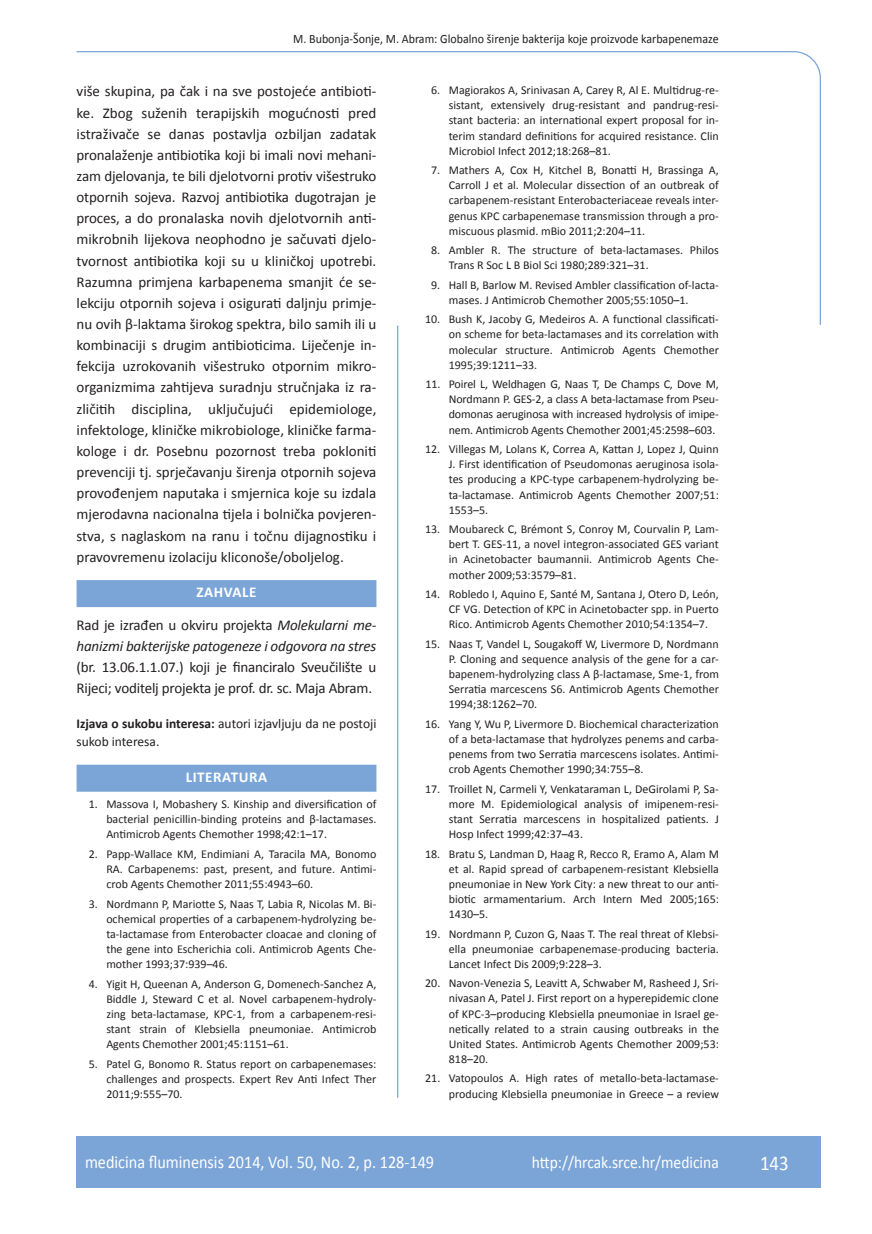
<style>
.page{position:relative;width:872px;height:1234px;background:#fff}
.page>*{position:absolute;margin:0;border:0;box-sizing:border-box;transform-origin:0 0}
.t1{font:21px "Calibri";color:#fff;scale:.9 1}
.t2{font:18px "Calibri";color:#fff;scale:.9 1}
.t3{font:17.25px "Calibri";color:#fff;scale:.9 1}
.t4{font:15px/21.1px "Calibri";letter-spacing:-.01em;color:#231f20;text-align:justify}
.t5{font:italic 15px "Calibri";letter-spacing:-.01em;color:#231f20}
.t6{font:700 15px "Calibri";letter-spacing:.04em;color:#fff}
.t7{font:13.5px/18.1px "Calibri";color:#231f20}
.t8{font:12.75px "Calibri";color:#231f20;scale:.94 1}
.t9{font:12px/15.1px "Calibri";color:#231f20;text-align:justify}
.s1{font-weight:700;color:#fff}
.s2{font-style:italic}
.s3{font-weight:700}
</style>
<div class="page">
<svg style="left:76px;top:51px;width:745px;height:275px"></svg>
<hr style="left:397px;top:325px;width:1px;height:772px;background:#7ca5d7">
<div style="left:77px;top:1135px;width:744px;height:51px;background:#7ca5d7"></div>
<div style="left:77px;top:580px;width:299px;height:27px;background:#7ca5d7"></div>
<div style="left:77px;top:764px;width:299px;height:27px;background:#7ca5d7"></div>
<p class="t8" style="left:293px;top:30px;width:454px">M. Bubonja-Šonje, M. Abram: Globalno širenje bakterija koje proizvode karbapenemaze</p>
<p class="t4" style="left:77px;top:80px;width:301px">više skupina, pa čak i na sve postojeće antibioti&shy;ke. Zbog suženih terapijskih mogućnosti pred istraživače se danas postavlja ozbiljan zadatak pronalaženje antibiotika koji bi imali novi mehani&shy;zam djelovanja, te bili djelotvorni protiv višestruko otpornih sojeva. Razvoj antibiotika dugotrajan je proces, a do pronalaska novih djelotvornih anti&shy;mikrobnih lijekova neophodno je sačuvati djelo&shy;tvornost antibiotika koji su u kliničkoj upotrebi.<br>Razumna primjena karbapenema smanjit će se&shy;lekciju otpornih sojeva i osigurati daljnju primje&shy;nu ovih β-laktama širokog spektra, bilo samih ili u kombinaciji s drugim antibioticima. Liječenje in&shy;fekcija uzrokovanih višestruko otpornim mikro&shy;organizmima zahtijeva suradnju stručnjaka iz ra&shy;zličitih disciplina, uključujući epidemiologe, infektologe, kliničke mikrobiologe, kliničke farma&shy;kologe i dr. Posebnu pozornost treba pokloniti prevenciji tj. sprječavanju širenja otpornih sojeva provođenjem naputaka i smjernica koje su izdala mjerodavna nacionalna tijela i bolnička povjeren&shy;stva, s naglaskom na ranu i točnu dijagnostiku i pravovremenu izolaciju kliconoše/oboljelog.</p>
<p class="t4" style="left:77px;top:575px;width:301px;line-height:32.1px;text-align:center"><span class="s1">ZAHVALE<br></span>Rad je izrađen u okviru projekta <span class="s2">Molekularni me-</span></p>
<p class="t5" style="left:77px;top:636px;width:301px">hanizmi bakterijske patogeneze i odgovora na stres</p>
<p class="t4" style="left:77px;top:655px;width:301px">(br. 13.06.1.1.07.) koji je financiralo Sveučilište u<br>Rijeci; voditelj projekta je prof. dr. sc. Maja Abram.</p>
<p class="t7" style="left:77px;top:713px;width:301px"><span class="s3">Izjava o sukobu interesa:</span> autori izjavljuju da ne postoji sukob interesa.</p>
<p class="t6" style="left:186px;top:767px;width:83px">LITERATURA</p>
<p class="t9" style="left:106px;top:795px;width:271px;text-indent:-18px">1. Massova I, Mobashery S. Kinship and diversification of bacterial penicillin-binding proteins and β-lactamases.<br>Antimicrob Agents Chemother 1998;42:1–17.</p>
<p class="t9" style="left:106px;top:845px;width:271px;text-indent:-18px">2. Papp-Wallace KM, Endimiani A, Taracila MA, Bonomo RA. Carbapenems: past, present, and future. Antimi&shy;crob Agents Chemother 2011;55:4943–60.</p>
<p class="t9" style="left:106px;top:895px;width:271px;text-indent:-18px">3. Nordmann P, Mariotte S, Naas T, Labia R, Nicolas M. Bi&shy;ochemical properties of a carbapenem-hydrolyzing be&shy;ta-lactamase from Enterobacter cloacae and cloning of the gene into Escherichia coli. Antimicrob Agents Che&shy;mother 1993;37:939–46.</p>
<p class="t9" style="left:106px;top:975px;width:271px;text-indent:-18px">4. Yigit H, Queenan A, Anderson G, Domenech-Sanchez A, Biddle J, Steward C et al. Novel carbapenem-hydroly&shy;zing beta-lactamase, KPC-1, from a carbapenem-resi&shy;stant strain of Klebsiella pneumoniae. Antimicrob Agents Chemother 2001;45:1151–61.</p>
<p class="t9" style="left:106px;top:1055px;width:272px;text-indent:-18px">5. Patel G, Bonomo R. Status report on carbapenemases: challenges and prospects. Expert Rev Anti Infect Ther 2011;9:555–70.</p>
<p class="t9" style="left:449px;top:82px;width:271px;text-indent:-18px">6. Magiorakos A, Srinivasan A, Carey R, Al E. Multidrug-re&shy;sistant, extensively drug-resistant and pandrug-resi&shy;stant bacteria: an international expert proposal for in&shy;terim standard definitions for acquired resistance. Clin Microbiol Infect 2012;18:268–81.</p>
<p class="t9" style="left:449px;top:162px;width:271px;text-indent:-18px">7. Mathers A, Cox H, Kitchel B, Bonatti H, Brassinga A, Carroll J et al. Molecular dissection of an outbreak of carbapenem-resistant Enterobacteriaceae reveals inter&shy;genus KPC carbapenemase transmission through a pro&shy;miscuous plasmid. mBio 2011;2:204–11.</p>
<p class="t9" style="left:449px;top:242px;width:272px;text-indent:-18px">8. Ambler R. The structure of beta-lactamases. Philos<br>Trans R Soc L B Biol Sci 1980;289:321–31.</p>
<p class="t9" style="left:449px;top:276px;width:271px;text-indent:-18px">9. Hall B, Barlow M. Revised Ambler classification of-lacta&shy;mases. J Antimicrob Chemother 2005;55:1050–1.</p>
<p class="t9" style="left:449px;top:311px;width:271px;text-indent:-24px">10. Bush K, Jacoby G, Medeiros A. A functional classificati&shy;on scheme for beta-lactamases and its correlation with molecular structure. Antimicrob Agents Chemother 1995;39:1211–33.</p>
<p class="t9" style="left:449px;top:376px;width:271px;text-indent:-23px">11. Poirel L, Weldhagen G, Naas T, De Champs C, Dove M, Nordmann P. GES-2, a class A beta-lactamase from Pseu&shy;domonas aeruginosa with increased hydrolysis of imipe&shy;nem. Antimicrob Agents Chemother 2001;45:2598–603.</p>
<p class="t9" style="left:449px;top:441px;width:272px;text-indent:-24px">12. Villegas M, Lolans K, Correa A, Kattan J, Lopez J, Quinn J. First identification of Pseudomonas aeruginosa isola&shy;tes producing a KPC-type carbapenem-hydrolyzing be&shy;ta-lactamase. Antimicrob Agents Chemother 2007;51:<br>1553–5.</p>
<p class="t9" style="left:449px;top:521px;width:271px;text-indent:-24px">13. Moubareck C, Brémont S, Conroy M, Courvalin P, Lam&shy;bert T. GES-11, a novel integron-associated GES variant in Acinetobacter baumannii. Antimicrob Agents Che&shy;mother 2009;53:3579–81.</p>
<p class="t9" style="left:449px;top:585px;width:271px;text-indent:-24px">14. Robledo I, Aquino E, Santé M, Santana J, Otero D, León, CF VG. Detection of KPC in Acinetobacter spp. in Puerto Rico. Antimicrob Agents Chemother 2010;54:1354–7.</p>
<p class="t9" style="left:449px;top:635px;width:272px;text-indent:-24px">15. Naas T, Vandel L, Sougakoff W, Livermore D, Nordmann P. Cloning and sequence analysis of the gene for a car&shy;bapenem-hydrolyzing class A β-lactamase, Sme-1, from Serratia marcescens S6. Antimicrob Agents Chemother 1994;38:1262–70.</p>
<p class="t9" style="left:449px;top:715px;width:272px;text-indent:-24px">16. Yang Y, Wu P, Livermore D. Biochemical characterization of a beta-lactamase that hydrolyzes penems and carba&shy;penems from two Serratia marcescens isolates. Antimi&shy;crob Agents Chemother 1990;34:755–8.</p>
<p class="t9" style="left:449px;top:780px;width:272px;text-indent:-24px">17. Troillet N, Carmeli Y, Venkataraman L, DeGirolami P, Sa&shy;more M. Epidemiological analysis of imipenem-resi&shy;stant Serratia marcescens in hospitalized patients. J Hosp Infect 1999;42:37–43.</p>
<p class="t9" style="left:449px;top:845px;width:272px;text-indent:-24px">18. Bratu S, Landman D, Haag R, Recco R, Eramo A, Alam M et al. Rapid spread of carbapenem-resistant Klebsiella pneumoniae in New York City: a new threat to our anti&shy;biotic armamentarium. Arch Intern Med 2005;165:<br>1430–5.</p>
<p class="t9" style="left:449px;top:925px;width:271px;text-indent:-24px">19. Nordmann P, Cuzon G, Naas T. The real threat of Klebsi&shy;ella pneumoniae carbapenemase-producing bacteria.<br>Lancet Infect Dis 2009;9:228–3.</p>
<p class="t9" style="left:449px;top:974px;width:272px;text-indent:-24px">20. Navon-Venezia S, Leavitt A, Schwaber M, Rasheed J, Sri&shy;nivasan A, Patel J. First report on a hyperepidemic clone of KPC-3–producing Klebsiella pneumoniae in Israel ge&shy;netically related to a strain causing outbreaks in the United States. Antimicrob Agents Chemother 2009;53:<br>818–20.</p>
<p class="t9" style="left:425px;top:1070px;width:295px;text-align:right">21. Vatopoulos A. High rates of metallo-beta-lactamase&shy;producing Klebsiella pneumoniae in Greece – a review</p>
<h2 class="t2" style="left:85px;top:1150px;width:389px">medicina fluminensis 2014, Vol. 50, No. 2, p. 128-149</h2>
<h3 class="t3" style="left:532px;top:1151px;width:209px">http://hrcak.srce.hr/medicina</h3>
<h1 class="t1" style="left:760px;top:1149px;width:33px">143</h1>
</div>
